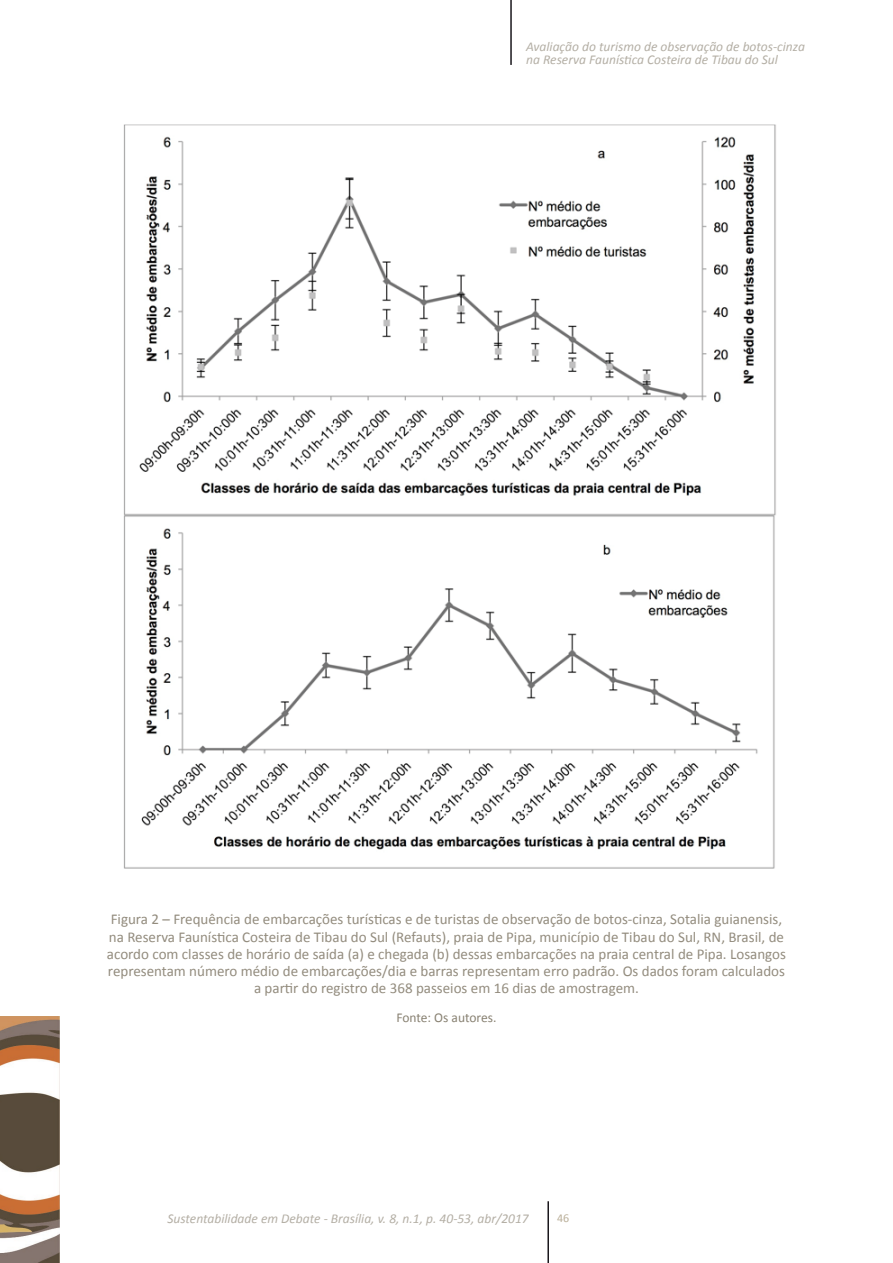
<style>
.page{position:relative;width:893px;height:1263px;background:#fff}
.page>*{position:absolute;margin:0;border:0;box-sizing:border-box;transform-origin:0 0}
.t1{font:15px/17.2px "Calibri";color:#938c7e;text-align:center}
.t2{font:italic 13.5px/13.5px "Calibri";color:#b4afa5}
.t3{font:13.5px "Calibri";color:#888172}
.t4{font:12px "Calibri";color:#baaf99}
</style>
<div class="page">
<hr style="left:510px;top:0;width:2px;height:65px;background:#1a171c">
<img style="left:0;top:1016px;width:60px;height:247px">
<hr style="left:547px;top:1201px;width:2px;height:62px;background:#1a171c">
<img style="left:123px;top:124px;width:653px;height:745px">
<p class="t2" style="left:526px;top:39px;width:280px">Avaliação do turismo de observação de botos-cinza na Reserva Faunística Costeira de Tibau do Sul</p>
<p class="t1" style="left:107px;top:911px;width:681px">Figura 2 – Frequência de embarcações turísticas e de turistas de observação de botos-cinza, Sotalia guianensis, na Reserva Faunística Costeira de Tibau do Sul (Refauts), praia de Pipa, município de Tibau do Sul, RN, Brasil, de acordo com classes de horário de saída (a) e chegada (b) dessas embarcações na praia central de Pipa. Losangos representam número médio de embarcações/dia e barras representam erro padrão. Os dados foram calculados a partir do registro de 368 passeios em 16 dias de amostragem.</p>
<p class="t3" style="left:396px;top:1009px;width:102px">Fonte: Os autores.</p>
<p class="t2" style="left:167px;top:1212px;width:363px">Sustentabilidade em Debate - Brasília, v. 8, n.1, p. 40-53, abr/2017</p>
<p class="t4" style="left:557px;top:1210px;width:14px">46</p>
</div>
